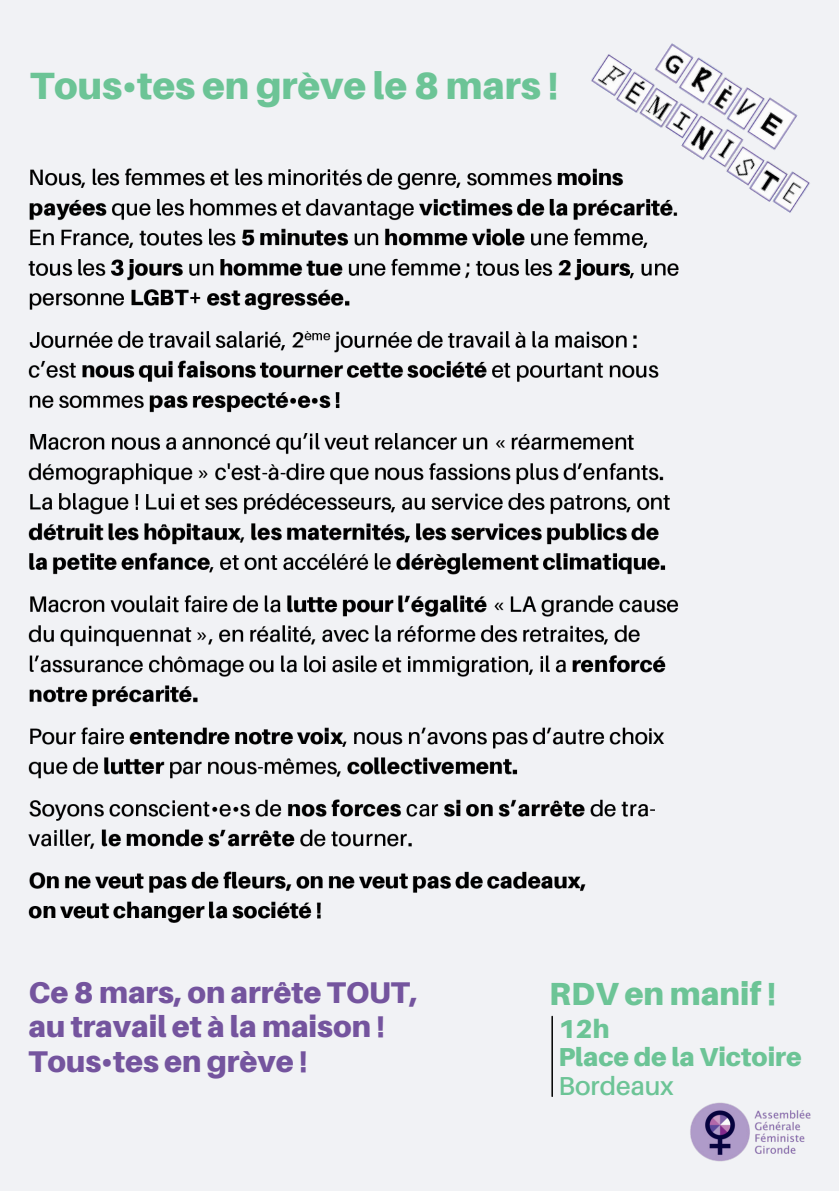
<style>
.page{position:relative;width:839px;height:1191px;background:#fff}
.page>*{position:absolute;margin:0;border:0;box-sizing:border-box;transform-origin:0 0}
.t1{font:900 38px "Amiamie";color:#6cc496}
.t2{font:900 32px "Amiamie";color:#6cc496}
.t3{font:900 30px/34.4px "Amiamie";color:#74549e}
.t4{font:900 26px/28.4px "Amiamie";color:#6cc496}
.t5{font:26px "Amiamie";color:#6cc496}
</style>
<div class="page">
<img style="left:0;top:0;width:838px;height:1191px">
<p class="t1" style="left:30px;top:62px;width:529px">Tous•tes en grève le 8 mars !</p>
<p class="t3" style="left:29px;top:976px;width:390px">Ce 8 mars, on arrête TOUT, au travail et à la maison !<br>Tous•tes en grève !</p>
<p class="t2" style="left:549px;top:974px;width:228px">RDV en manif !</p>
<p class="t4" style="left:558px;top:1015px;width:245px">12h<br>Place de la Victoire</p>
<p class="t5" style="left:558px;top:1069px;width:117px">Bordeaux</p>
</div>
